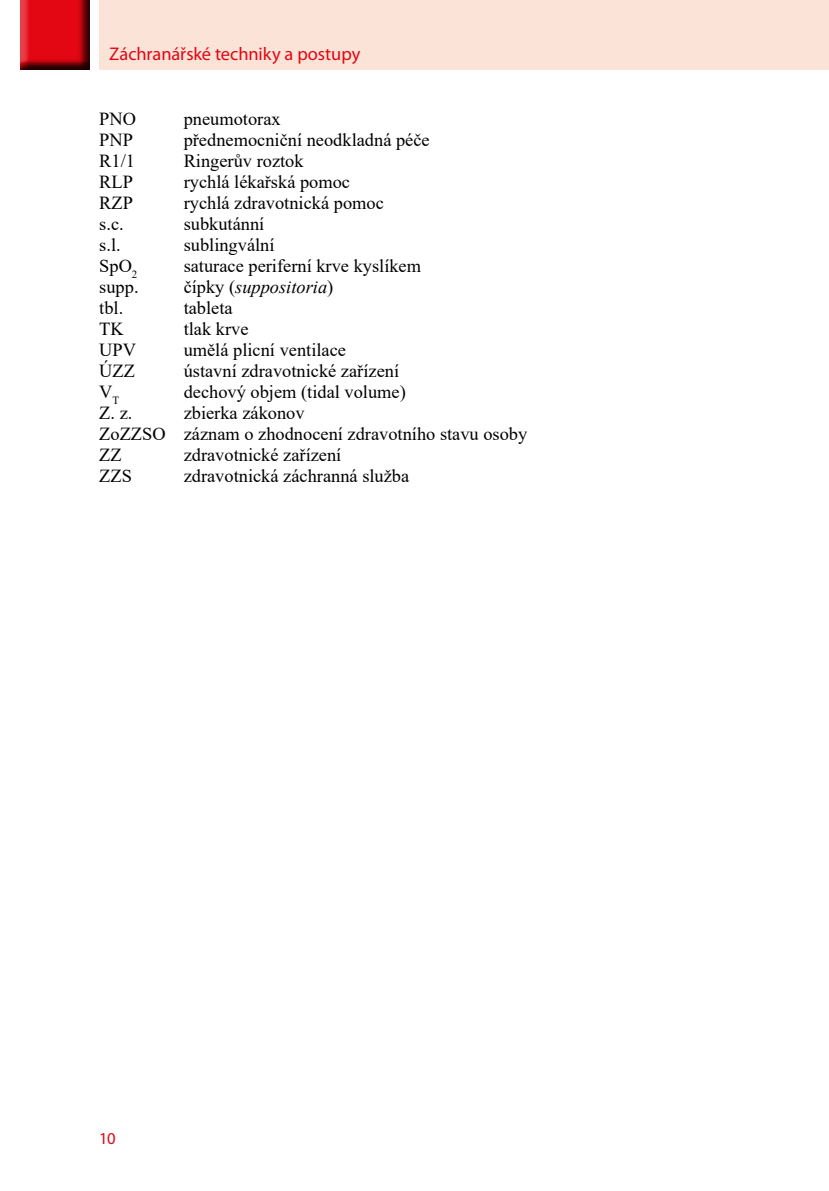
<style>
.page{position:relative;width:829px;height:1191px;background:#fff}
.page>*{position:absolute;margin:0;border:0;box-sizing:border-box;transform-origin:0 0}
.t1{font:18.38px/21px "Times New Roman";color:#000}
.t2{font:18.38px "Myriad Pro";letter-spacing:-.005em;color:#e30613}
.t3{font:italic 18.38px "Times New Roman";color:#000}
.t4{font:16.62px "Myriad Pro";color:#e30613}
.s1{font-style:normal}
</style>
<div class="page">
<div style="left:99px;top:0;width:729px;height:69px;background:#fce3d7"></div>
<div style="left:19px;top:0;width:72px;height:72px;background:#000;opacity:.75"></div>
<p class="t2" style="left:109px;top:42px;width:252px">Záchranářské techniky a postupy</p>
<p class="t1" style="left:99px;top:108px;width:38px">PNO</p>
<p class="t1" style="left:184px;top:108px;width:98px">pneumotorax</p>
<p class="t1" style="left:99px;top:129px;width:35px">PNP</p>
<p class="t1" style="left:184px;top:129px;width:247px">přednemocniční neodkladná péče</p>
<p class="t1" style="left:99px;top:150px;width:37px">R1/1</p>
<p class="t1" style="left:184px;top:150px;width:121px">Ringerův roztok</p>
<p class="t1" style="left:99px;top:171px;width:35px">RLP</p>
<p class="t1" style="left:184px;top:171px;width:168px">rychlá lékařská pomoc</p>
<p class="t1" style="left:99px;top:192px;width:35px">RZP</p>
<p class="t1" style="left:184px;top:192px;width:202px">rychlá zdravotnická pomoc</p>
<p class="t1" style="left:99px;top:213px;width:26px">s.c.</p>
<p class="t1" style="left:184px;top:213px;width:82px">subkutánní</p>
<p class="t1" style="left:99px;top:234px;width:23px">s.l.</p>
<p class="t1" style="left:184px;top:234px;width:92px">sublingvální</p>
<p class="t1" style="left:99px;top:255px;width:40px">SpO<sub>2</sub></p>
<p class="t1" style="left:184px;top:255px;width:239px">saturace periferní krve kyslíkem</p>
<p class="t1" style="left:99px;top:276px;width:41px">supp.</p>
<p class="t3" style="left:184px;top:274px;width:151px"><span class="s1">čípky (</span>suppositoria<span class="s1">)</span></p>
<p class="t1" style="left:99px;top:297px;width:25px">tbl.</p>
<p class="t1" style="left:184px;top:297px;width:50px">tableta</p>
<p class="t1" style="left:99px;top:318px;width:26px">TK</p>
<p class="t1" style="left:184px;top:318px;width:66px">tlak krve</p>
<p class="t1" style="left:99px;top:339px;width:38px">UPV</p>
<p class="t1" style="left:184px;top:339px;width:164px">umělá plicní ventilace</p>
<p class="t1" style="left:99px;top:360px;width:37px">ÚZZ</p>
<p class="t1" style="left:184px;top:360px;width:217px">ústavní zdravotnické zařízení</p>
<p class="t1" style="left:99px;top:381px;width:22px">V<sub>T</sub></p>
<p class="t1" style="left:184px;top:381px;width:224px">dechový objem (tidal volume)</p>
<p class="t1" style="left:99px;top:402px;width:35px">Z. z.</p>
<p class="t1" style="left:99px;top:402px;width:429px;text-indent:84px">zbierka zákonov<br>ZoZZSO záznam o zhodnocení zdravotního stavu osoby<br>ZZ</p>
<p class="t1" style="left:184px;top:444px;width:159px">zdravotnické zařízení</p>
<p class="t1" style="left:99px;top:465px;width:34px">ZZS</p>
<p class="t1" style="left:184px;top:465px;width:227px">zdravotnická záchranná služba</p>
<p class="t4" style="left:99px;top:1128px;width:18px">10</p>
</div>
